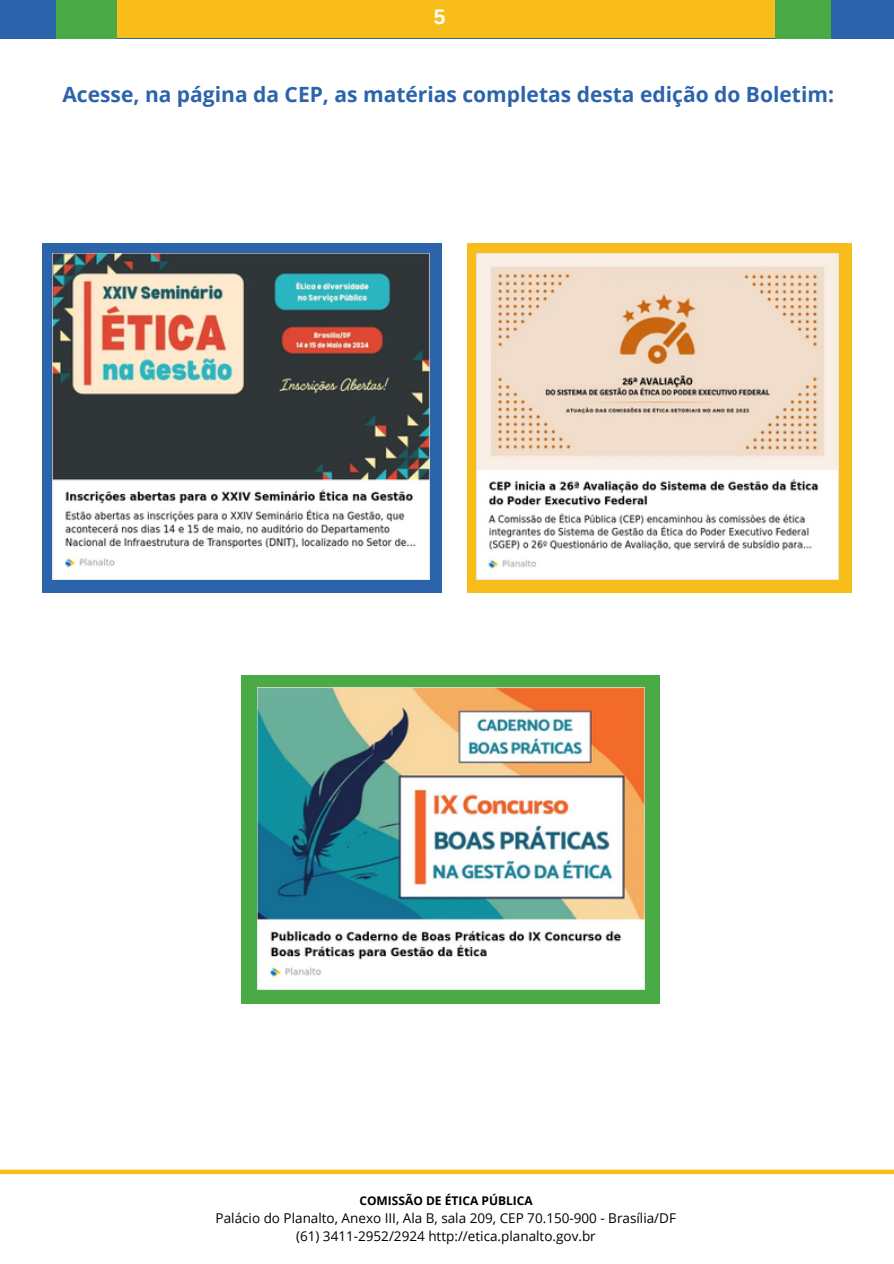
<style>
.page{position:relative;width:894px;height:1264px;background:#fff}
.page>*{position:absolute;margin:0;border:0;box-sizing:border-box;transform-origin:0 0}
.t1{font:700 21px "Open Sans";color:#2c64ac}
.t2{font:700 21px "Arimo";color:#fff}
.t3{font:13.5px/18px "Open Sans";color:#000;text-align:center}
.t4{font:700 12px "Open Sans";color:#000}
</style>
<div class="page">
<div style="left:0;top:0;width:893px;height:38px;background:#2c64ac"></div>
<div style="left:104px;top:0;width:670px;height:38px;background:#f8bd1b"></div>
<div style="left:56px;top:0;width:61px;height:38px;background:#4aab46"></div>
<div style="left:774px;top:0;width:56px;height:38px;background:#4aab46"></div>
<div style="left:0;top:1169px;width:893px;height:5px;background:#f8bd1b"></div>
<div style="left:42px;top:243px;width:399px;height:349px;background:#2c64ac"></div>
<div style="left:467px;top:243px;width:384px;height:349px;background:#f8bd1b"></div>
<div style="left:241px;top:675px;width:418px;height:329px;background:#4aab46"></div>
<img style="left:477px;top:254px;width:360px;height:325px">
<img style="left:257px;top:687px;width:387px;height:302px">
<img style="left:52px;top:254px;width:377px;height:325px">
<h1 class="t2" style="left:433px;top:5px;width:13px">5</h1>
<h1 class="t1" style="left:62px;top:80px;width:772px">Acesse, na página da CEP, as matérias completas desta edição do Boletim:</h1>
<p class="t4" style="left:359px;top:1191px;width:175px">COMISSÃO DE ÉTICA PÚBLICA</p>
<p class="t3" style="left:215px;top:1208px;width:461px">Palácio do Planalto, Anexo III, Ala B, sala 209, CEP 70.150-900 - Brasília/DF (61) 3411-2952/2924 http://etica.planalto.gov.br</p>
</div>
